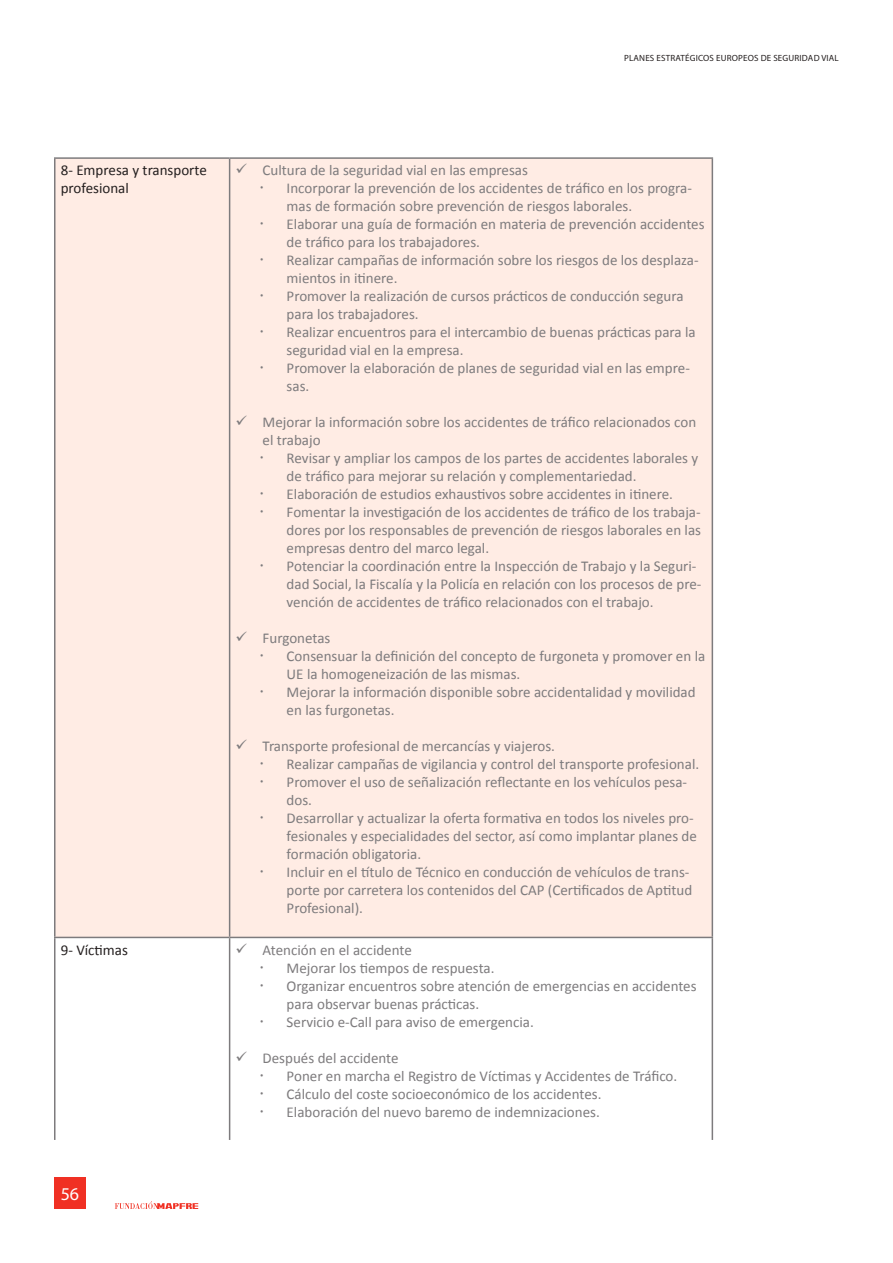
<style>
.page{position:relative;width:893px;height:1263px;background:#fff}
.page>*{position:absolute;margin:0;border:0;box-sizing:border-box;transform-origin:0 0}
.t1{font:18px "Myriad Pro";color:#fff}
.t2{font:15px/18px "Calibri";color:#7d7b7d}
.t3{font:15px/18px "Calibri";color:#241f1f}
.t4{font:9px "Myriad Pro";letter-spacing:.02em;color:#241f1f}
</style>
<div class="page">
<div style="left:54px;top:1177px;width:32px;height:32px;background:#f03023"></div>
<svg style="left:115px;top:1201px;width:83px;height:8px"></svg>
<div style="left:56px;top:159px;width:656px;height:778px;background:#ffece4"></div>
<svg style="left:56px;top:938px;width:656px;height:202px"></svg>
<hr style="left:54px;top:157px;width:176px;height:2px;background:#7d7b7d">
<hr style="left:54px;top:159px;width:2px;height:778px;background:#7d7b7d">
<hr style="left:230px;top:157px;width:483px;height:2px;background:#7d7b7d">
<hr style="left:229px;top:159px;width:1px;height:778px;background:#7d7b7d">
<hr style="left:712px;top:159px;width:1px;height:778px;background:#7d7b7d">
<hr style="left:54px;top:937px;width:176px;height:1px;background:#7d7b7d">
<hr style="left:54px;top:938px;width:2px;height:202px;background:#7d7b7d">
<hr style="left:230px;top:937px;width:483px;height:1px;background:#7d7b7d">
<hr style="left:229px;top:938px;width:1px;height:202px;background:#7d7b7d">
<hr style="left:712px;top:938px;width:1px;height:202px;background:#7d7b7d">
<svg style="left:237px;top:164px;width:10px;height:9px"></svg>
<svg style="left:237px;top:416px;width:10px;height:9px"></svg>
<svg style="left:237px;top:632px;width:10px;height:9px"></svg>
<svg style="left:237px;top:740px;width:10px;height:9px"></svg>
<svg style="left:237px;top:943px;width:10px;height:10px"></svg>
<svg style="left:237px;top:1051px;width:10px;height:10px"></svg>
<p class="t4" style="left:624px;top:52px;width:216px">PLANES ESTRATÉGICOS EUROPEOS DE SEGURIDAD VIAL</p>
<p class="t3" style="left:61px;top:161px;width:148px">8- Empresa y transporte profesional</p>
<p class="t2" style="left:287px;top:161px;width:419px;text-indent:-24px">Cultura de la seguridad vial en las empresas<br>Incorporar la prevención de los accidentes de tráfico en los progra&shy;mas de formación sobre prevención de riesgos laborales.<br>Elaborar una guía de formación en materia de prevención accidentes de tráfico para los trabajadores.<br>Realizar campañas de información sobre los riesgos de los desplaza&shy;mientos in itinere.<br>Promover la realización de cursos prácticos de conducción segura para los trabajadores.<br>Realizar encuentros para el intercambio de buenas prácticas para la seguridad vial en la empresa.<br>Promover la elaboración de planes de seguridad vial en las empre&shy;sas.</p>
<p class="t2" style="left:263px;top:413px;width:435px">Mejorar la información sobre los accidentes de tráfico relacionados con el trabajo</p>
<p class="t2" style="left:287px;top:449px;width:416px">Revisar y ampliar los campos de los partes de accidentes laborales y de tráfico para mejorar su relación y complementariedad.<br>Elaboración de estudios exhaustivos sobre accidentes in itinere.<br>Fomentar la investigación de los accidentes de tráfico de los trabaja&shy;dores por los responsables de prevención de riesgos laborales en las empresas dentro del marco legal.<br>Potenciar la coordinación entre la Inspección de Trabajo y la Seguri&shy;dad Social, la Fiscalía y la Policía en relación con los procesos de pre&shy;vención de accidentes de tráfico relacionados con el trabajo.</p>
<p class="t2" style="left:287px;top:629px;width:420px;text-indent:-24px">Furgonetas<br>Consensuar la definición del concepto de furgoneta y promover en la UE la homogeneización de las mismas.<br>Mejorar la información disponible sobre accidentalidad y movilidad en las furgonetas.</p>
<p class="t2" style="left:287px;top:737px;width:414px;text-indent:-24px">Transporte profesional de mercancías y viajeros.<br>Realizar campañas de vigilancia y control del transporte profesional.<br>Promover el uso de señalización reflectante en los vehículos pesa&shy;dos.<br>Desarrollar y actualizar la oferta formativa en todos los niveles pro&shy;fesionales y especialidades del sector, así como implantar planes de formación obligatoria.<br>Incluir en el título de Técnico en conducción de vehículos de trans&shy;porte por carretera los contenidos del CAP (Certificados de Aptitud Profesional).</p>
<p class="t3" style="left:61px;top:941px;width:69px">9- Víctimas</p>
<p class="t2" style="left:287px;top:941px;width:411px;text-indent:-24px">Atención en el accidente<br>Mejorar los tiempos de respuesta.<br>Organizar encuentros sobre atención de emergencias en accidentes para observar buenas prácticas.<br>Servicio e-Call para aviso de emergencia.</p>
<p class="t2" style="left:287px;top:1049px;width:392px;text-indent:-24px">Después del accidente<br>Poner en marcha el Registro de Víctimas y Accidentes de Tráfico.<br>Cálculo del coste socioeconómico de los accidentes.<br>Elaboración del nuevo baremo de indemnizaciones.</p>
<p class="t1" style="left:61px;top:1183px;width:20px">56</p>
</div>
